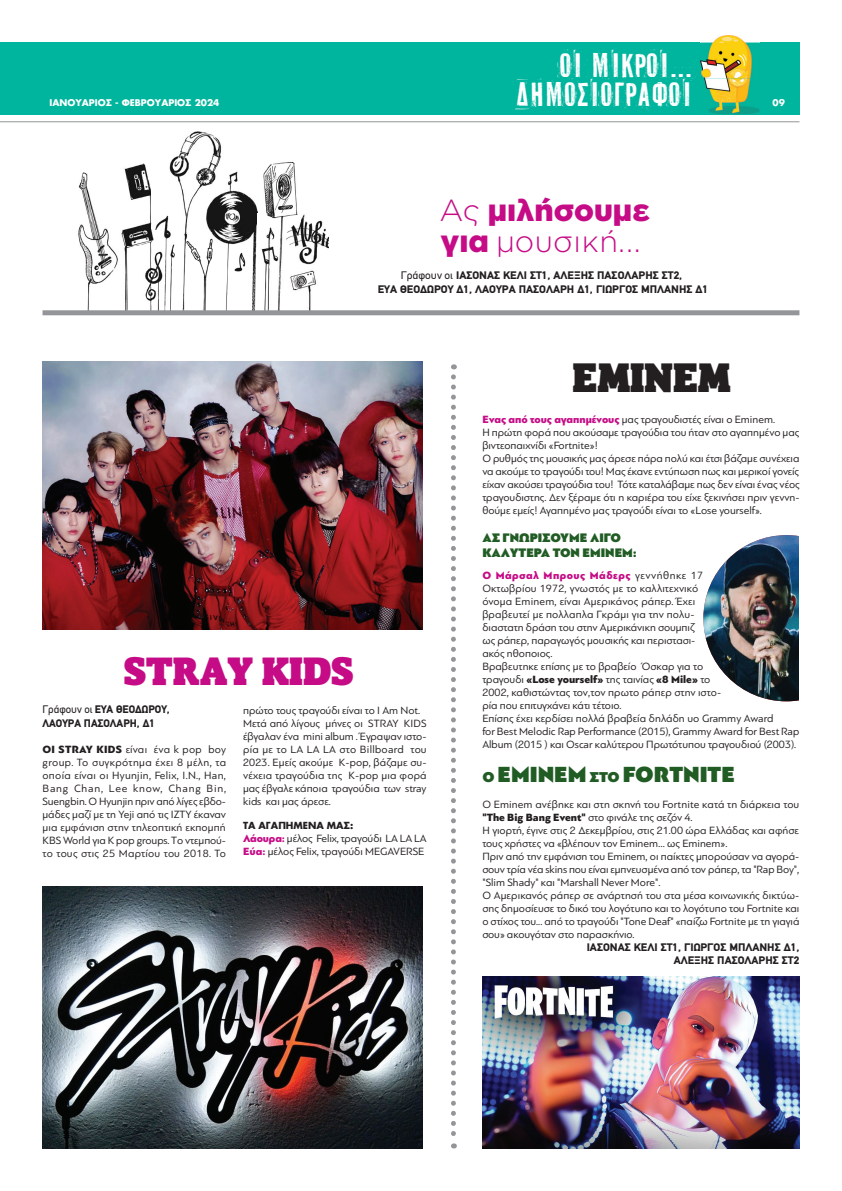
<style>
.page{position:relative;width:842px;height:1191px;background:#fff}
.page>*{position:absolute;margin:0;border:0;box-sizing:border-box;transform-origin:0 0}
.t1{font:900 37.5px "BHMA Next Step 10";color:#231f20}
.t2{font:900 36.1px "BHMA Next Step 10";color:#c50c86}
.t3{font:31.6px "PF Fuel Pro";color:#fff}
.t4{font:300 30.4px/31px "Gotham Greek";color:#c50c86}
.t5{font:900 23px "PF Bague Sans Pro";color:#215c24}
.t6{font:900 13px/15px "PF Bague Sans Pro";color:#215c24}
.t7{font:11px/13px "PF Bague Sans Pro";color:#231f20}
.t8{font:900 11px/13.2px "PF Din Text";color:#231f20;text-align:right;scale:1.05 1}
.t9{font:900 11px/13.2px "PF Din Text";color:#231f20}
.t10{font:700 9.5px "PF Futura Neu";color:#231f20}
.t11{font:700 9px "PF Futura Neu";color:#fff}
.s1{font-weight:900}
.s2{font-weight:400}
.s3{font-weight:900;color:#c50c86}
.s4{font-size:15px}
</style>
<div class="page">
<img style="left:45px;top:122px;width:284px;height:188px">
<div style="left:0;top:43px;width:799px;height:72px;background:#00b59d"></div>
<hr style="left:0;top:121px;width:799px;height:1px;background:#939598">
<img style="left:700px;top:36px;width:60px;height:78px">
<img style="left:700px;top:45px;width:3px;height:38px">
<svg style="left:451px;top:377px;width:5px;height:771px"></svg>
<img style="left:43px;top:361px;width:380px;height:268px">
<img style="left:43px;top:886px;width:380px;height:262px">
<img style="left:483px;top:976px;width:316px;height:172px">
<img style="left:703px;top:535px;width:96px;height:166px">
<div style="left:43px;top:310px;width:756px;height:5px;background:#939598"></div>
<p class="t11" style="left:50px;top:97px;width:171px">ΙΑΝΟΥΑΡΙΟΣ - ΦΕΒΡΟΥΑΡΙΟΣ 2024</p>
<h3 class="t3" style="left:559px;top:43px;width:134px">Οι µικροί...</h3>
<h3 class="t3" style="left:516px;top:72px;width:178px">δηµοσιογράφοι</h3>
<h3 class="t4" style="left:439px;top:194px;width:212px">Ας <span class="s1">μιλήσουμε για</span> μουσική...</h3>
<p class="t8" style="left:378px;top:269px;width:316px;text-align:center"><span class="s2">Γράφουν οι</span> ΙΑΣΟΝΑΣ ΚΕΛΙ ΣΤ1, ΑΛΕΞΗΣ ΠΑΣΟΛΑΡΗΣ ΣΤ2,<br>EYA ΘΕΟΔΩΡΟΥ Δ1, ΛΑΟΥΡΑ ΠΑΣΟΛΑΡΗ Δ1, ΓΙΩΡΓΟΣ ΜΠΛΑΝΗΣ Δ1</p>
<h1 class="t1" style="left:573px;top:352px;width:160px">ΕΜΙΝΕΜ</h1>
<p class="t11" style="left:773px;top:97px;width:14px">09</p>
<h2 class="t2" style="left:124px;top:647px;width:231px">STRAY KIDS</h2>
<p class="t9" style="left:43px;top:703px;width:129px"><span class="s2">Γράφουν οι</span> EYA ΘΕΟΔΩΡΟΥ,<br>ΛΑΟΥΡΑ ΠΑΣΟΛΑΡΗ, Δ1</p>
<p class="t7" style="left:43px;top:742px;width:185px;text-align:justify"><span class="s1">ΟΙ STRAY KIDS</span> είναι ένα k pop boy group. To συγκρότηµα έχει 8 µέλη, τα οποία είναι οι Hyunjin, Felix, I.N., Han, Bang Chan, Lee know, Chang Bin, Suengbin. O Hyunjin πριν από λίγες εβδο&shy;µάδες µαζί µε τη Yeji από τις ΙΖΤΥ έκαναν µια εµφάνιση στην τηλεοπτική εκποµπή KBS World για Κ pop groups. Tο ντεµπού&shy;το τους στις 25 Μαρτίου του 2018. Το</p>
<p class="t7" style="left:243px;top:703px;width:185px">πρώτο τους τραγούδι είναι το Ι Am Not.<br>Μετά από λίγους µήνες οι STRAY KIDS έβγαλαν ένα mini album . Έγραψαν ιστο&shy;ρία µε το LA LA LA στο Billboard του 2023. Εµείς ακούµε K-pop, βάζαµε συ&shy;νέχεια τραγούδια της K-pop µια φορά µας έβγαλε κάποια τραγούδια των stray kids και µας άρεσε.</p>
<p class="t10" style="left:243px;top:819px;width:112px">ΤΑ ΑΓΑΠΗΜΕΝΑ ΜΑΣ:</p>
<p class="t7" style="left:243px;top:832px;width:185px"><span class="s3">Λάουρα:</span> µέλος Felix, τραγούδι LA LA LA<br><span class="s3">Εύα:</span> µέλος Felix, τραγούδι MEGAVERSE</p>
<p class="t7" style="left:482px;top:413px;width:319px"><span class="s3">Ενας από τους αγαπηµένους</span> µας τραγουδιστές είναι ο Eminem.<br>Η πρώτη φορά που ακούσαµε τραγούδια του ήταν στο αγαπηµένο µας βιντεοπαιχνίδι «Fortnite»!<br>Ο ρυθµός της µουσικής µας άρεσε πάρα πολύ και έτσι βάζαµε συνέχεια να ακούµε το τραγούδι του! Μας έκανε εντύπωση πως και µερικοί γονείς είχαν ακούσει τραγούδια του! Τότε καταλάβαµε πως δεν είναι ένας νέος τραγουδιστης. ∆εν ξέραµε ότι η καριέρα του είχε ξεκινήσει πριν γεννη&shy;θούµε εµείς! Αγαπηµένο µας τραγούδι είναι το «Lose yourself».</p>
<p class="t6" style="left:482px;top:530px;width:156px">ΑΣ ΓΝΩΡΙΣΟΥΜΕ ΛΙΓΟ<br>ΚΑΛΥΤΕΡΑ ΤΟΝ EMINEM:</p>
<p class="t7" style="left:482px;top:569px;width:318px"><span class="s3">Ο Μάρσαλ Μπρους Μάδερς</span> γεννήθηκε 17<br>Οκτωβρίου 1972, γνωστός µε το καλλιτεχνικό<br>όνοµα Eminem, είναι Αµερικάνος ράπερ. Έχει<br>βραβευτεί µε πολλαπλα Γκράµι για την πολυ-<br>διαστατη δράση του στην Αµερικάνικη σουµπιζ<br>ως ράπερ, παραγωγός µουσικής και περιστασι-<br>ακός ηθοποιος.<br>Βραβευτηκε επίσης µε το βραβείο Όσκαρ για το<br>τραγουδι <span class="s1">«Lose yourself»</span> της ταινίας <span class="s1">«8 Mile»</span> το<br>2002, καθιστώντας τον,τον πρωτο ράπερ στην ιστο-<br>ρία που επιτυγχάνει κάτι τέτοιο.<br>Επίσης έχει κερδίσει πολλά βραβεία δηλάδη υο Grammy Award<br>for Best Melodic Rap Performance (2015), Grammy Award for Best Rap Album (2015 ) και Oscar καλύτερου Πρωτότυπου τραγουδιού (2003).</p>
<h3 class="t5" style="left:482px;top:759px;width:254px"><span class="s4">Ο</span> EMINEM <span class="s4">ΣΤΟ</span> FORTNITE</h3>
<p class="t7" style="left:482px;top:798px;width:319px">Ο Eminem ανέβηκε και στη σκηνή του Fortnite κατά τη διάρκεια του <span class="s1">"The Big Bang Event"</span> στο φινάλε της σεζόν 4.<br>Η γιορτή, έγινε στις 2 ∆εκεµβρίου, στις 21.00 ώρα Ελλάδας και αφήσε τους χρήστες να «βλέπουν τον Eminem… ως Eminem».<br>Πριν από την εµφάνιση του Eminem, οι παίκτες µπορούσαν να αγορά&shy;σουν τρία νέα skins που είναι εµπνευσµένα από τον ράπερ, τα "Rap Boy", "Slim Shady" και "Marshall Never More".<br>Ο Αµερικανός ράπερ σε ανάρτησή του στα µέσα κοινωνικής δικτύω&shy;σης δηµοσίευσε το δικό του λογότυπο και το λογότυπο του Fortnite και ο στίχος του... από το τραγούδι "Tone Deaf" «παίζω Fortnite µε τη γιαγιά σου» ακουγόταν στο παρασκήνιο.</p>
<p class="t8" style="left:587px;top:940px;width:204px">ΙΑΣΟΝΑΣ ΚΕΛΙ ΣΤ1, ΓΙΩΡΓΟΣ ΜΠΛΑΝΗΣ Δ1,<br>ΑΛΕΞΗΣ ΠΑΣΟΛΑΡΗΣ ΣΤ2</p>
</div>
